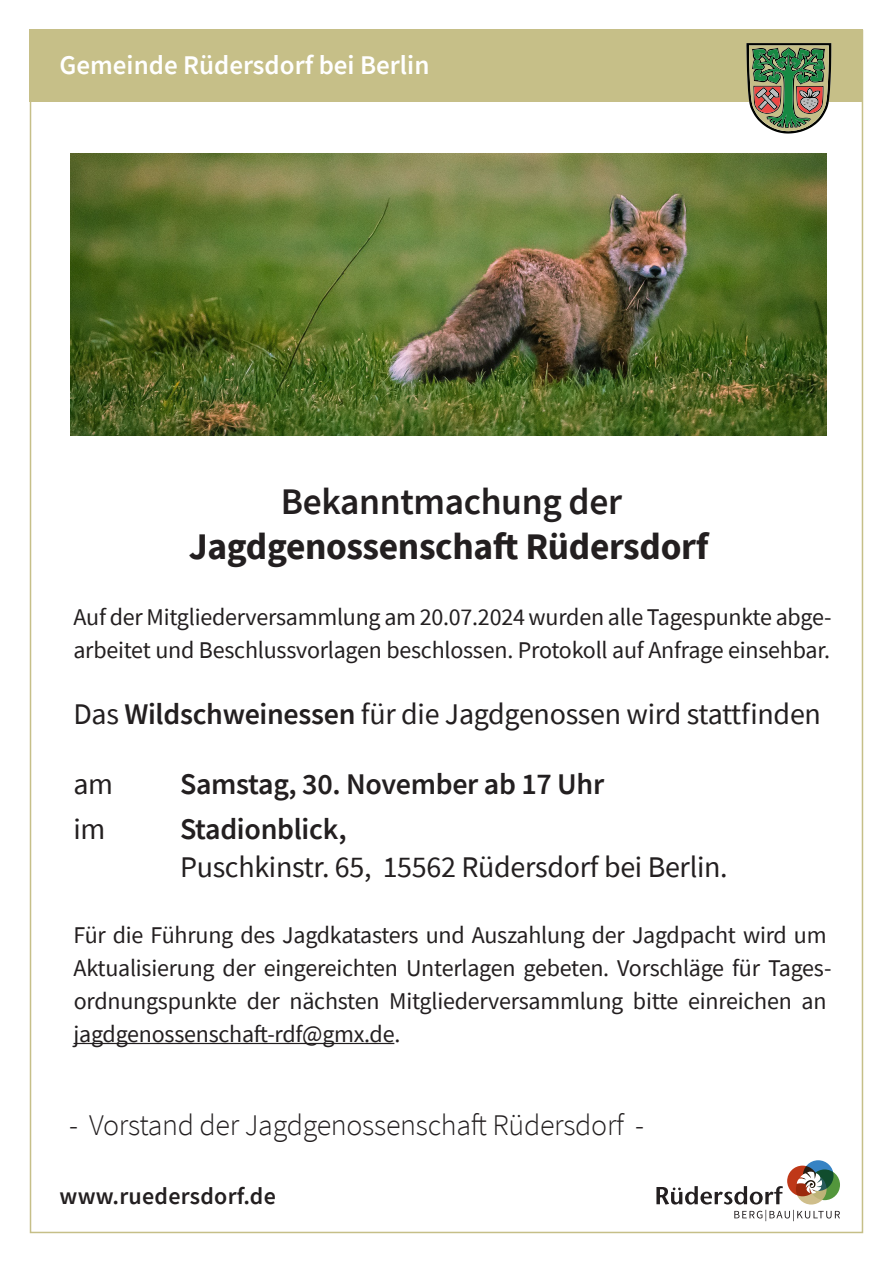
<style>
.page{position:relative;width:893px;height:1263px;background:#fff}
.page>*{position:absolute;margin:0;border:0;box-sizing:border-box;transform-origin:0 0}
.t1{font:700 37.5px/45px "Source Sans Pro";letter-spacing:-.01em;color:#231f20;text-align:center}
.t2{font:30px/37.5px "Source Sans Pro";letter-spacing:-.01em;color:#231f20}
.t3{font:300 30px "Source Sans Pro";letter-spacing:-.01em;color:#231f20}
.t4{font:600 30px "Source Sans Pro";letter-spacing:-.01em;color:#231f20}
.t5{font:600 27px "Source Sans Pro";color:#fff}
.t6{font:24px/33px "Source Sans Pro";letter-spacing:-.01em;color:#231f20}
.t7{font:600 24px "Source Sans Pro";letter-spacing:.01em;color:#231f20}
.s1{font-weight:600}
</style>
<div class="page">
<div style="left:30px;top:30px;width:833px;height:72px;background:#c6bf88"></div>
<svg style="left:746px;top:43px;width:85px;height:91px"></svg>
<svg style="left:656px;top:1186px;width:127px;height:18px"></svg>
<svg style="left:734px;top:1210px;width:106px;height:11px"></svg>
<div style="left:809px;top:1169px;width:31px;height:31px;background:#53963c;border-radius:50%"></div>
<svg style="left:796px;top:1174px;width:31px;height:30px"></svg>
<div style="left:787px;top:1165px;width:31px;height:31px;background:#bf3818;border-radius:50%"></div>
<svg style="left:803px;top:1160px;width:30px;height:31px"></svg>
<svg style="left:796px;top:1171px;width:26px;height:23px"></svg>
<hr style="left:74px;top:1043px;width:320px;height:1px;background:#231f20">
<img style="left:71px;top:154px;width:755px;height:282px">
<p class="t5" style="left:60px;top:48px;width:371px">Gemeinde Rüdersdorf bei Berlin</p>
<p class="t1" style="left:189px;top:478px;width:521px"><span class="s1">Bekanntmachung der<br></span>Jagdgenossenschaft Rüdersdorf</p>
<p class="t6" style="left:73px;top:600px;width:759px">Auf der Mitgliederversammlung am 20.07.2024 wurden alle Tagespunkte abge&shy;arbeitet und Beschlussvorlagen beschlossen. Protokoll auf Anfrage einsehbar.</p>
<p class="t2" style="left:73px;top:695px;width:749px">Das <span class="s1">Wildschweinessen</span> für die Jagdgenossen wird stattfinden</p>
<p class="t2" style="left:73px;top:765px;width:41px">am</p>
<p class="t4" style="left:180px;top:764px;width:426px">Samstag, 30. November ab 17 Uhr</p>
<p class="t2" style="left:74px;top:810px;width:33px">im</p>
<p class="t2" style="left:180px;top:810px;width:549px"><span class="s1">Stadionblick,<br></span>Puschkinstr. 65, 15562 Rüdersdorf bei Berlin.</p>
<p class="t6" style="left:73px;top:918px;width:759px">Für die Führung des Jagdkatasters und Auszahlung der Jagdpacht wird um Aktualisierung der eingereichten Unterlagen gebeten. Vorschläge für Tages&shy;ordnungspunkte der nächsten Mitgliederversammlung bitte einreichen an jagdgenossenschaft-rdf@gmx.de.</p>
<p class="t3" style="left:69px;top:1106px;width:577px">- Vorstand der Jagdgenossenschaft Rüdersdorf -</p>
<p class="t7" style="left:60px;top:1180px;width:218px">www.ruedersdorf.de</p>
</div>
